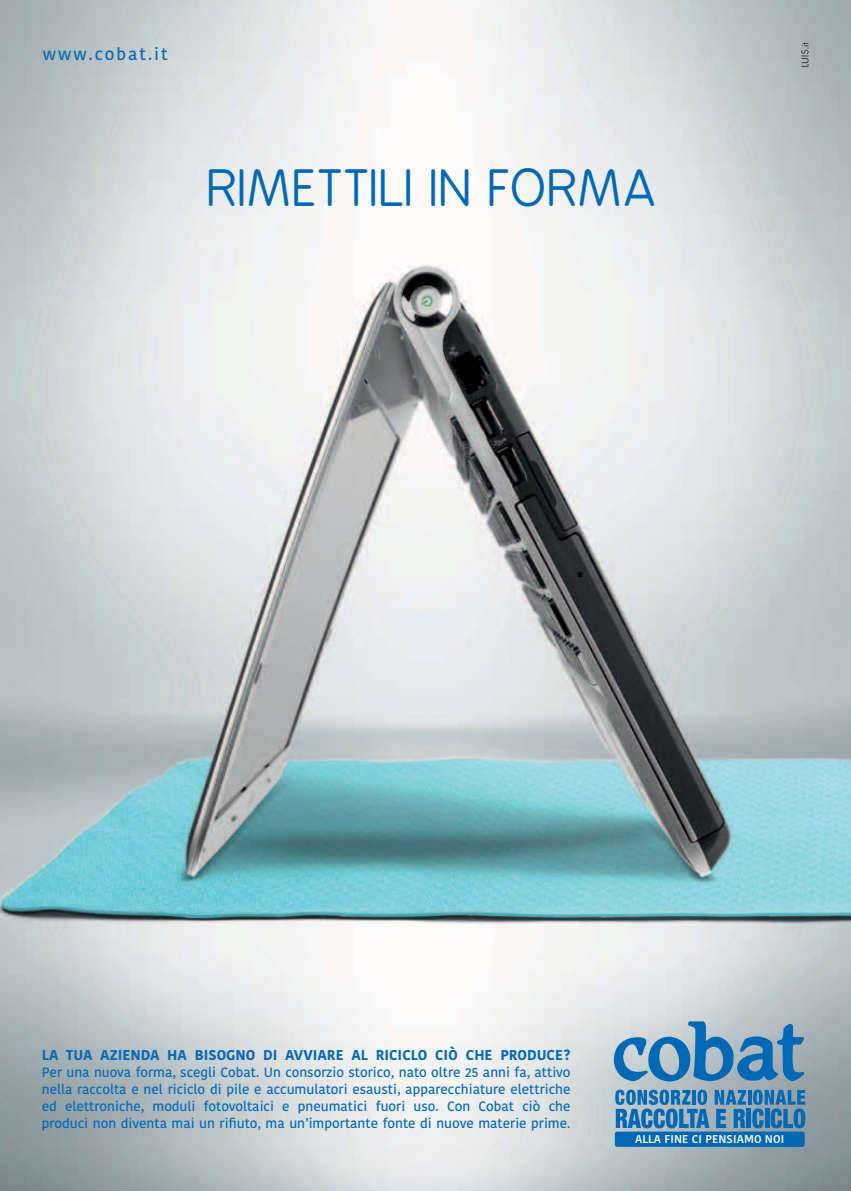
<style>
.page{position:relative;width:851px;height:1191px;background:#fff}
.page>*{position:absolute;margin:0;border:0;box-sizing:border-box;transform-origin:0 0}
.t1{font:49.65px "B Preplay";color:#0168b5}
.t2{font:500 16.95px "Kohinoor Devanagari";letter-spacing:.115em;color:#0168b5}
.t3{font:700 14.1px "Kohinoor Devanagari";color:#0168b5}
.t4{font:500 13.5px/17px "Kohinoor Devanagari";color:#0168b5;text-align:justify}
.t5{font:600 11.25px "Kohinoor Devanagari";letter-spacing:.01em;color:#fff}
</style>
<div class="page">
<img style="left:0;top:0;width:850px;height:1191px">
<svg style="left:801px;top:43px;width:7px;height:24px"></svg>
<svg style="left:613px;top:1020px;width:193px;height:62px;background:#71a0c0"></svg>
<svg style="left:747px;top:1090px;width:4px;height:14px"></svg>
<hr style="left:746px;top:1108px;width:4px;height:20px;background:#0168b5">
<svg style="left:752px;top:1089px;width:53px;height:39px;background:#4482af"></svg>
<svg style="left:615px;top:1089px;width:130px;height:39px;background:#548fb9"></svg>
<div style="left:614px;top:1131px;width:190px;height:15px;background:#0168b5;border-radius:2px"></div>
<p class="t2" style="left:43px;top:45px;width:126px">www.cobat.it</p>
<h1 class="t1" style="left:209px;top:155px;width:451px">RIMETTILI IN FORMA</h1>
<p class="t3" style="left:42px;top:1042px;width:530px">LA TUA AZIENDA HA BISOGNO DI AVVIARE AL RICICLO CIÒ CHE PRODUCE?</p>
<p class="t4" style="left:42px;top:1064px;width:530px">Per una nuova forma, scegli Cobat. Un consorzio storico, nato oltre 25 anni fa, attivo nella raccolta e nel riciclo di pile e accumulatori esausti, apparecchiature elettriche ed elettroniche, moduli fotovoltaici e pneumatici fuori uso. Con Cobat ciò che produci non diventa mai un rifiuto, ma un’importante fonte di nuove materie prime.</p>
<p class="t5" style="left:635px;top:1132px;width:151px">ALLA FINE CI PENSIAMO NOI</p>
</div>
